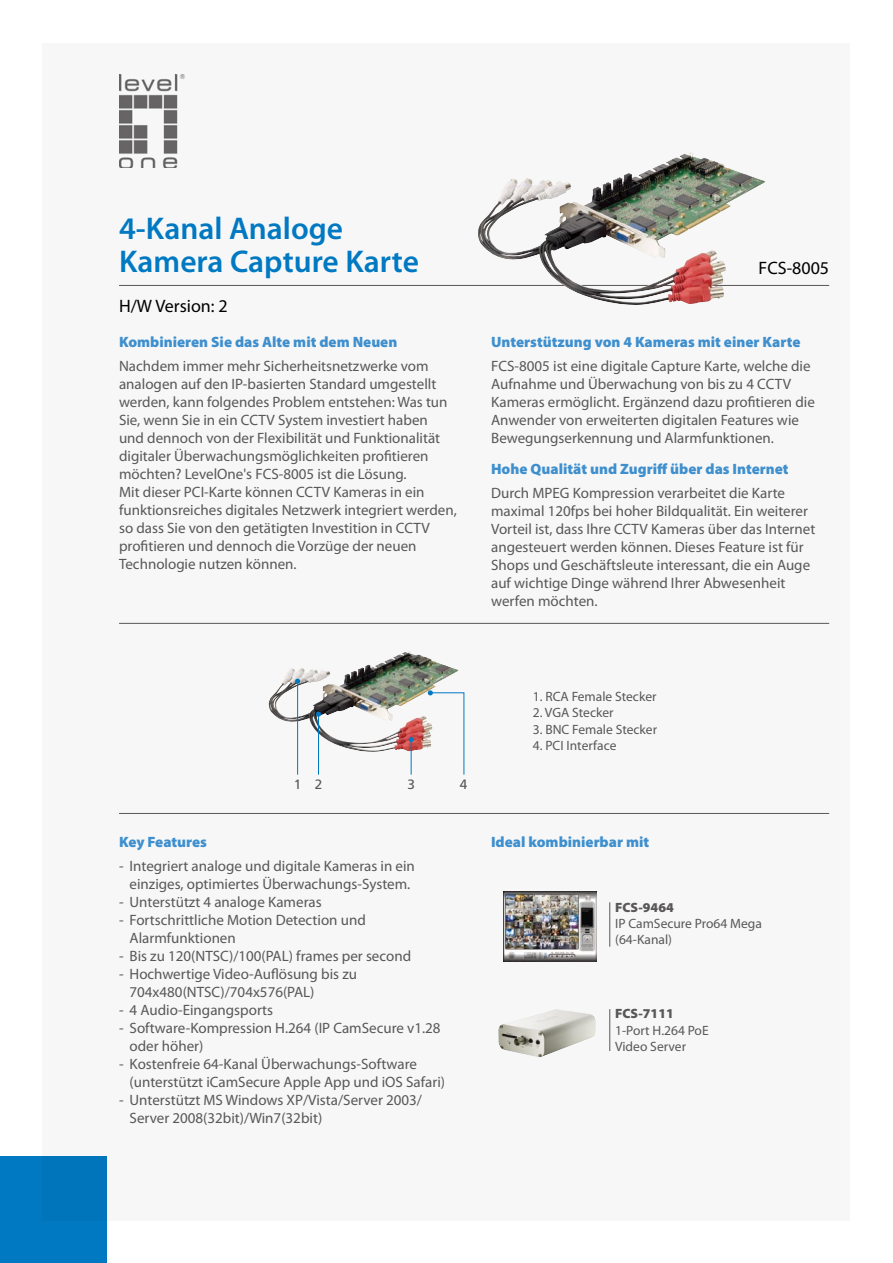
<style>
.page{position:relative;width:893px;height:1263px;background:#fff}
.page>*{position:absolute;margin:0;border:0;box-sizing:border-box;transform-origin:0 0}
.t1{font:600 31.5px/33px "Myriad Pro";color:#0079c2}
.t2{font:18px "Myriad Pro";color:#000}
.t3{font:15px/18px "Myriad Pro";color:#595757}
.t4{font:900 15px "Myriad Pro";color:#3e8fce}
.t5{font:13.5px/16.2px "Myriad Pro";color:#595757}
.t6{font:900 13.5px "Myriad Pro";color:#595757}
.t7{font:13.5px "Frutiger CE";color:#595757}
</style>
<div class="page">
<div style="left:43px;top:43px;width:807px;height:1177px;background:#f7f7f7"></div>
<div style="left:0;top:1157px;width:106px;height:106px;background:#0079c2"></div>
<img style="left:119px;top:74px;width:66px;height:94px">
<hr style="left:119px;top:285px;width:710px;height:1px;background:#595757">
<img style="left:339px;top:651px;width:119px;height:51px">
<hr style="left:119px;top:813px;width:710px;height:1px;background:#595757">
<hr style="left:119px;top:623px;width:710px;height:1px;background:#595757">
<hr style="left:318px;top:715px;width:1px;height:60px;background:#0079c2">
<svg style="left:316px;top:711px;width:5px;height:6px"></svg>
<hr style="left:609px;top:902px;width:1px;height:45px;background:#595757">
<img style="left:503px;top:891px;width:93px;height:70px">
<hr style="left:297px;top:682px;width:1px;height:93px;background:#0079c2">
<svg style="left:295px;top:679px;width:5px;height:5px"></svg>
<hr style="left:609px;top:1009px;width:1px;height:42px;background:#595757">
<img style="left:498px;top:1009px;width:98px;height:48px">
<img style="left:584px;top:152px;width:181px;height:77px">
<hr style="left:411px;top:740px;width:1px;height:35px;background:#0079c2">
<svg style="left:409px;top:737px;width:5px;height:5px"></svg>
<svg style="left:428px;top:690px;width:37px;height:85px"></svg>
<h1 class="t1" style="left:119px;top:211px;width:301px">4-Kanal Analoge<br>Kamera Capture Karte</h1>
<p class="t2" style="left:119px;top:295px;width:110px">H/W Version: 2</p>
<p class="t4" style="left:119px;top:332px;width:280px">Kombinieren Sie das Alte mit dem Neuen</p>
<p class="t3" style="left:119px;top:357px;width:339px">Nachdem immer mehr Sicherheitsnetzwerke vom analogen auf den IP-basierten Standard umgestellt werden, kann folgendes Problem entstehen: Was tun Sie, wenn Sie in ein CCTV System investiert haben<br>und dennoch von der Flexibilität und Funktionalität digitaler Überwachungsmöglichkeiten profitieren möchten? LevelOne's FCS-8005 ist die Lösung.<br>Mit dieser PCI-Karte können CCTV Kameras in ein funktionsreiches digitales Netzwerk integriert werden, so dass Sie von den getätigten Investition in CCTV profitieren und dennoch die Vorzüge der neuen Technologie nutzen können.</p>
<p class="t2" style="left:759px;top:256px;width:72px">FCS-8005</p>
<p class="t4" style="left:491px;top:332px;width:311px">Unterstützung von 4 Kameras mit einer Karte</p>
<p class="t3" style="left:491px;top:357px;width:325px">FCS-8005 ist eine digitale Capture Karte, welche die Aufnahme und Überwachung von bis zu 4 CCTV Kameras ermöglicht. Ergänzend dazu profitieren die Anwender von erweiterten digitalen Features wie Bewegungserkennung und Alarmfunktionen.</p>
<p class="t4" style="left:491px;top:459px;width:299px">Hohe Qualität und Zugriff über das Internet</p>
<p class="t3" style="left:491px;top:484px;width:326px">Durch MPEG Kompression verarbeitet die Karte maximal 120fps bei hoher Bildqualität. Ein weiterer Vorteil ist, dass Ihre CCTV Kameras über das Internet angesteuert werden können. Dieses Feature ist für Shops und Geschäftsleute interessant, die ein Auge auf wichtige Dinge während Ihrer Abwesenheit werfen möchten.</p>
<p class="t7" style="left:294px;top:777px;width:9px">1</p>
<p class="t7" style="left:315px;top:777px;width:9px">2</p>
<p class="t7" style="left:460px;top:777px;width:9px">4</p>
<p class="t7" style="left:407px;top:777px;width:9px">3</p>
<p class="t4" style="left:119px;top:832px;width:89px">Key Features</p>
<p class="t3" style="left:119px;top:857px;width:297px;text-align:center">- Integriert analoge und digitale Kameras in ein einziges, optimiertes Überwachungs-System.</p>
<p class="t3" style="left:119px;top:893px;width:204px">- Unterstützt 4 analoge Kameras</p>
<p class="t3" style="left:130px;top:911px;width:238px;text-indent:-10px">- Fortschrittliche Motion Detection und<br>Alarmfunktionen</p>
<p class="t3" style="left:119px;top:947px;width:294px">- Bis zu 120(NTSC)/100(PAL) frames per second</p>
<p class="t3" style="left:130px;top:965px;width:229px;text-indent:-10px">- Hochwertige Video-Auflösung bis zu<br>704x480(NTSC)/704x576(PAL)</p>
<p class="t3" style="left:119px;top:1001px;width:156px">- 4 Audio-Eingangsports</p>
<p class="t3" style="left:130px;top:1019px;width:313px;text-indent:-10px">- Software-Kompression H.264 (IP CamSecure v1.28 oder höher)</p>
<p class="t3" style="left:130px;top:1055px;width:317px;text-indent:-10px">- Kostenfreie 64-Kanal Überwachungs-Software (unterstützt iCamSecure Apple App und iOS Safari)</p>
<p class="t3" style="left:130px;top:1091px;width:294px;text-indent:-10px">- Unterstützt MS Windows XP/Vista/Server 2003/<br>Server 2008(32bit)/Win7(32bit)</p>
<p class="t5" style="left:533px;top:688px;width:125px">1. RCA Female Stecker</p>
<p class="t5" style="left:533px;top:705px;width:82px">2. VGA Stecker</p>
<p class="t5" style="left:533px;top:721px;width:126px">3. BNC Female Stecker</p>
<p class="t5" style="left:533px;top:737px;width:85px">4. PCI Interface</p>
<p class="t4" style="left:491px;top:832px;width:160px">Ideal kombinierbar mit</p>
<p class="t6" style="left:615px;top:898px;width:60px">FCS-9464</p>
<p class="t5" style="left:615px;top:915px;width:148px">IP CamSecure Pro64 Mega (64-Kanal)</p>
<p class="t6" style="left:615px;top:1005px;width:60px">FCS-7111</p>
<p class="t5" style="left:615px;top:1022px;width:95px">1-Port H.264 PoE<br>Video Server</p>
</div>
